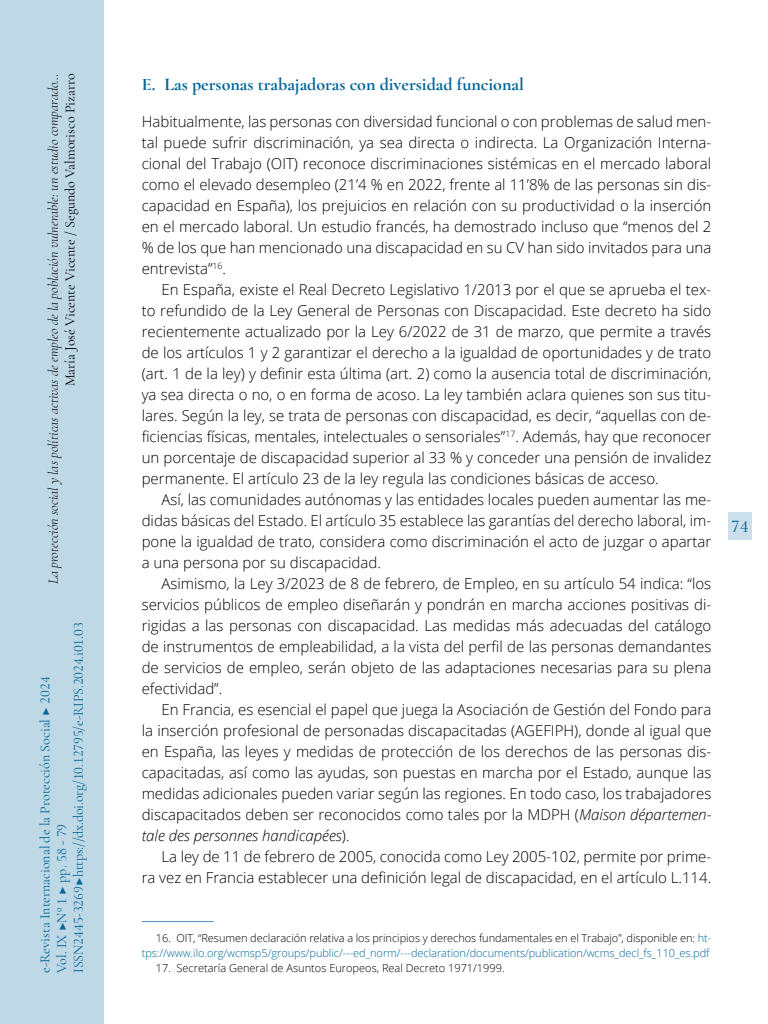
<style>
.page{position:relative;width:768px;height:1024px;background:#fff}
.page>*{position:absolute;margin:0;border:0;box-sizing:border-box;transform-origin:0 0}
.t1{font:700 18px "Cormorant Garamond";color:#006599}
.t2{font:500 18px "Cormorant Garamond";color:#006599}
.t3{font:300 15px/21px "Open Sans";color:#000;text-align:justify}
.t4{font:14px/16.8px "Cormorant Garamond";color:#006599}
.t5{font:italic 300 14px "Cormorant Garamond";color:#000}
.t6{font:14px "Cormorant Garamond";color:#000}
.t7{font:300 11px/15px "Open Sans";letter-spacing:-.005em;color:#006599;text-align:right}
.t8{font:300 11px "Open Sans";color:#000}
.s1{font-style:italic}
.s2{color:#000}
</style>
<div class="page">
<hr style="left:142px;top:921px;width:72px;height:1px;background:#4d93b8">
<div style="left:0;top:0;width:103px;height:1024px;background:#bfd8e6"></div>
<div style="left:728px;top:512px;width:23px;height:28px;background:#cce0eb"></div>
<p class="t5" style="left:45px;top:584px;width:512px;rotate:-90deg">La protección social y las políticas activas de empleo de la población vulnerable: un estudio comparado…</p>
<p class="t6" style="left:62px;top:386px;width:314px;rotate:-90deg">María José Vicente Vicente / Segundo Valmorisco Pizarro</p>
<p class="t4" style="left:36px;top:973px;width:352px;rotate:-90deg">e-Revista Internacional de la Protección Social ▶ 2024<br>Vol. IX ▶Nº 1 ▶ pp. 58 - 79<br>ISSN 2445-3269 ▶ https://dx.doi.org/10.12795/e-RIPS.2024.i01.03</p>
<p class="t1" style="left:142px;top:73px;width:384px">E. Las personas trabajadoras con diversidad funcional</p>
<p class="t3" style="left:142px;top:111px;width:571px">Habitualmente, las personas con diversidad funcional o con problemas de salud men&shy;tal puede sufrir discriminación, ya sea directa o indirecta. La Organización Interna&shy;cional del Trabajo (OIT) reconoce discriminaciones sistémicas en el mercado laboral como el elevado desempleo (21’4 % en 2022, frente al 11’8% de las personas sin dis&shy;capacidad en España), los prejuicios en relación con su productividad o la inserción en el mercado laboral. Un estudio francés, ha demostrado incluso que “menos del 2 % de los que han mencionado una discapacidad en su CV han sido invitados para una entrevista”<sup>16</sup>.</p>
<p class="t3" style="left:142px;top:279px;width:571px;text-indent:20px">En España, existe el Real Decreto Legislativo 1/2013 por el que se aprueba el tex&shy;to refundido de la Ley General de Personas con Discapacidad. Este decreto ha sido recientemente actualizado por la Ley 6/2022 de 31 de marzo, que permite a través de los artículos 1 y 2 garantizar el derecho a la igualdad de oportunidades y de trato (art. 1 de la ley) y definir esta última (art. 2) como la ausencia total de discriminación, ya sea directa o no, o en forma de acoso. La ley también aclara quienes son sus titu&shy;lares. Según la ley, se trata de personas con discapacidad, es decir, “aquellas con de&shy;ficiencias físicas, mentales, intelectuales o sensoriales”<sup>17</sup>. Además, hay que reconocer un porcentaje de discapacidad superior al 33 % y conceder una pensión de invalidez permanente. El artículo 23 de la ley regula las condiciones básicas de acceso.</p>
<p class="t3" style="left:142px;top:489px;width:571px;text-indent:20px">Así, las comunidades autónomas y las entidades locales pueden aumentar las me&shy;didas básicas del Estado. El artículo 35 establece las garantías del derecho laboral, im&shy;pone la igualdad de trato, considera como discriminación el acto de juzgar o apartar a una persona por su discapacidad.</p>
<p class="t3" style="left:142px;top:573px;width:571px;text-indent:20px">Asimismo, la Ley 3/2023 de 8 de febrero, de Empleo, en su artículo 54 indica: “los servicios públicos de empleo diseñarán y pondrán en marcha acciones positivas di&shy;rigidas a las personas con discapacidad. Las medidas más adecuadas del catálogo de instrumentos de empleabilidad, a la vista del perfil de las personas demandantes de servicios de empleo, serán objeto de las adaptaciones necesarias para su plena efectividad”.</p>
<p class="t3" style="left:142px;top:699px;width:571px;text-indent:20px">En Francia, es esencial el papel que juega la Asociación de Gestión del Fondo para la inserción profesional de personadas discapacitadas (AGEFIPH), donde al igual que en España, las leyes y medidas de protección de los derechos de las personas dis&shy;capacitadas, así como las ayudas, son puestas en marcha por el Estado, aunque las medidas adicionales pueden variar según las regiones. En todo caso, los trabajadores discapacitados deben ser reconocidos como tales por la MDPH (<span class="s1">Maison départemen&shy;tale des personnes handicapées</span>).</p>
<p class="t3" style="left:142px;top:846px;width:571px;text-align:right">La ley de 11 de febrero de 2005, conocida como Ley 2005-102, permite por prime-<br>ra vez en Francia establecer una definición legal de discapacidad, en el artículo L.114.</p>
<p class="t7" style="left:142px;top:930px;width:571px"><span class="s2">16. OIT, “Resumen declaración relativa a los principios y derechos fundamentales en el Trabajo”, disponible en:</span> ht&shy;tps://www.ilo.org/wcmsp5/groups/public/---ed_norm/---declaration/documents/publication/wcms_decl_fs_110_es.pdf</p>
<p class="t8" style="left:156px;top:961px;width:350px">17. Secretaría General de Asuntos Europeos, Real Decreto 1971/1999.</p>
<p class="t2" style="left:731px;top:515px;width:19px">74</p>
</div>
